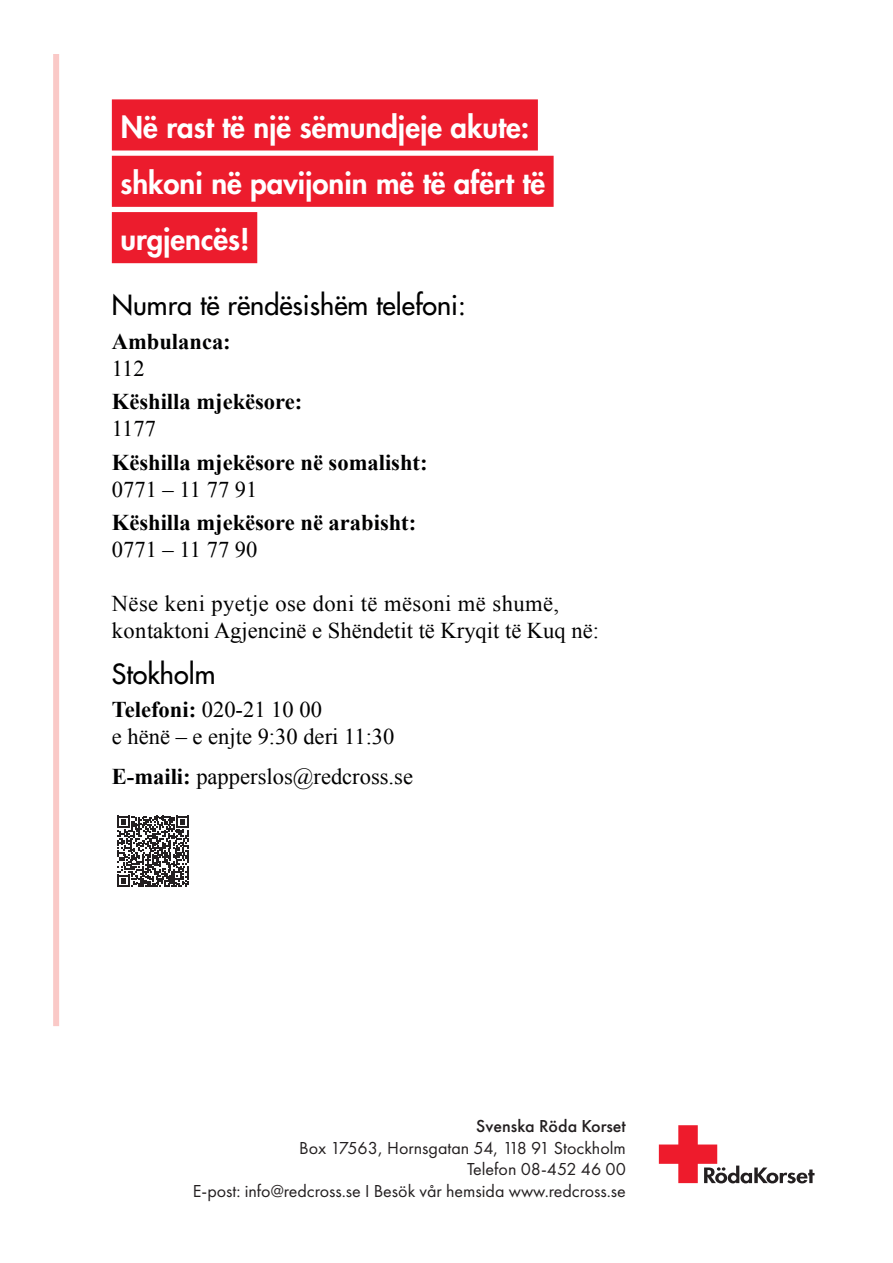
<style>
.page{position:relative;width:893px;height:1263px;background:#fff}
.page>*{position:absolute;margin:0;border:0;box-sizing:border-box;transform-origin:0 0}
.t1{font:800 29.25px/56.4px "Futura Std";color:#fff}
.t2{font:500 27px "Futura Std";color:#000001}
.t3{font:22.5px/27px "Times New Roman";color:#000001}
.t4{font:700 22.5px "Times New Roman";color:#000001}
.t5{font:18px/21.6px "Futura PT Book";color:#231f20;text-align:right}
.t6{font:18px "Futura PT Medium";color:#231f20}
.s1{font-weight:700}
</style>
<div class="page">
<div style="left:112px;top:99px;width:426px;height:51px;background:#ec1c2d"></div>
<div style="left:112px;top:156px;width:442px;height:51px;background:#ec1c2d"></div>
<div style="left:112px;top:212px;width:145px;height:51px;background:#ec1c2d"></div>
<svg style="left:659px;top:1125px;width:155px;height:58px"></svg>
<svg style="left:117px;top:816px;width:72px;height:71px"></svg>
<div style="left:53px;top:54px;width:6px;height:972px;background:#fac9c7"></div>
<h1 class="t1" style="left:120px;top:99px;width:426px">Në rast të një sëmundjeje akute: shkoni në pavijonin më të afërt të urgjencës!</h1>
<p class="t2" style="left:112px;top:288px;width:356px">Numra të rëndësishëm telefoni:</p>
<p class="t4" style="left:112px;top:326px;width:120px">Ambulanca:</p>
<p class="t3" style="left:112px;top:354px;width:34px">112</p>
<p class="t4" style="left:112px;top:386px;width:192px">Këshilla mjekësore:</p>
<p class="t3" style="left:112px;top:415px;width:46px">1177</p>
<p class="t4" style="left:112px;top:447px;width:317px">Këshilla mjekësore në somalisht:</p>
<p class="t3" style="left:112px;top:475px;width:147px">0771 – 11 77 91</p>
<p class="t4" style="left:112px;top:507px;width:306px">Këshilla mjekësore në arabisht:</p>
<p class="t3" style="left:112px;top:536px;width:147px">0771 – 11 77 90</p>
<p class="t3" style="left:112px;top:590px;width:489px">Nëse keni pyetje ose doni të mësoni më shumë, kontaktoni Agjencinë e Shëndetit të Kryqit të Kuq në:</p>
<p class="t2" style="left:112px;top:657px;width:105px">Stokholm</p>
<p class="t3" style="left:112px;top:696px;width:284px"><span class="s1">Telefoni:</span> 020-21 10 00<br>e hënë – e enjte 9:30 deri 11:30</p>
<p class="t3" style="left:112px;top:762px;width:303px"><span class="s1">E-maili:</span> papperslos@redcross.se</p>
<p class="t6" style="left:476px;top:1115px;width:151px">Svenska Röda Korset</p>
<p class="t5" style="left:193px;top:1137px;width:435px">Box 17563, Hornsgatan 54, 118 91 Stockholm<br>Telefon 08-452 46 00<br>E-post: info@redcross.se I Besök vår hemsida www.redcross.se</p>
</div>
